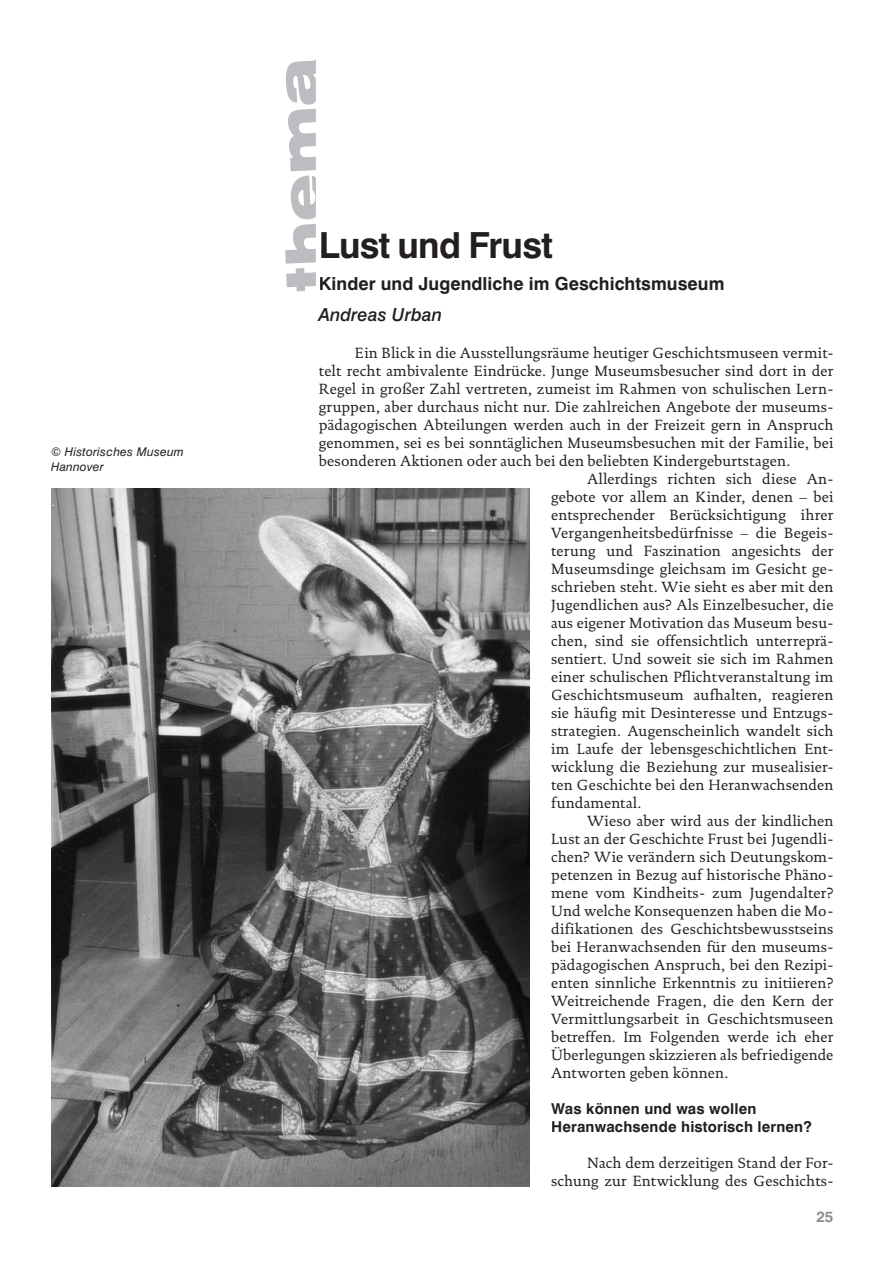
<style>
.page{position:relative;width:893px;height:1263px;background:#fff}
.page>*{position:absolute;margin:0;border:0;box-sizing:border-box;transform-origin:0 0}
.t1{font:900 expanded 54px "Swiss 721 BT";color:#bcbdc0}
.t2{font:700 36px "Swiss 721 BT";letter-spacing:-.02em;color:#231f20}
.t3{font:700 18px "Swiss 721 BT";color:#231f20}
.t4{font:italic 500 18px "Swiss 721 BT";color:#231f20}
.t5{font:15px/18px "DTL Documenta ST";letter-spacing:.01em;color:#231f20;text-align:right}
.t6{font:700 15px/18px "Swiss 721 BT";letter-spacing:.01em;color:#231f20}
.t7{font:700 15px "Swiss 721 BT";color:#8a8c8f}
.t8{font:italic 12px/15px "Swiss 721 BT";letter-spacing:.02em;color:#231f20}
</style>
<div class="page">
<img style="left:51px;top:489px;width:479px;height:697px">
<p class="t8" style="left:51px;top:444px;width:134px">© Historisches Museum<br>Hannover</p>
<h1 class="t1" style="left:275px;top:293px;width:235px;rotate:-93deg">thema</h1>
<h2 class="t2" style="left:319px;top:223px;width:235px">Lust und Frust</h2>
<p class="t3" style="left:319px;top:272px;width:407px">Kinder und Jugendliche im Geschichtsmuseum</p>
<p class="t4" style="left:319px;top:304px;width:125px">Andreas Urban</p>
<p class="t5" style="left:355px;top:344px;width:480px">Ein Blick in die Ausstellungsräume heutiger Geschichtsmuseen vermit-</p>
<p class="t5" style="left:319px;top:362px;width:516px">telt recht ambivalente Eindrücke. Junge Museumsbesucher sind dort in der</p>
<p class="t5" style="left:319px;top:380px;width:516px">Regel in großer Zahl vertreten, zumeist im Rahmen von schulischen Lern-</p>
<p class="t5" style="left:319px;top:398px;width:516px">gruppen, aber durchaus nicht nur. Die zahlreichen Angebote der museums-</p>
<p class="t5" style="left:319px;top:416px;width:516px">pädagogischen Abteilungen werden auch in der Freizeit gern in Anspruch</p>
<p class="t5" style="left:319px;top:434px;width:516px">genommen, sei es bei sonntäglichen Museumsbesuchen mit der Familie, bei</p>
<p class="t5" style="left:319px;top:452px;width:473px">besonderen Aktionen oder auch bei den beliebten Kindergeburtstagen.</p>
<p class="t5" style="left:587px;top:470px;width:248px">Allerdings richten sich diese An-</p>
<p class="t5" style="left:551px;top:488px;width:284px">gebote vor allem an Kinder, denen – bei</p>
<p class="t5" style="left:551px;top:506px;width:284px">entsprechender Berück sichtigung ihrer</p>
<p class="t5" style="left:551px;top:524px;width:284px">Vergangenheitsbedürfnisse – die Begeis-</p>
<p class="t5" style="left:551px;top:542px;width:284px">terung und Faszination angesichts der</p>
<p class="t5" style="left:551px;top:560px;width:284px">Museumsdinge gleichsam im Gesicht ge-</p>
<p class="t5" style="left:551px;top:578px;width:284px">schrieben steht. Wie sieht es aber mit den</p>
<p class="t5" style="left:551px;top:596px;width:284px">Jugendlichen aus? Als Einzelbesucher, die</p>
<p class="t5" style="left:551px;top:614px;width:284px">aus eigener Motivation das Museum besu-</p>
<p class="t5" style="left:551px;top:632px;width:284px">chen, sind sie offensichtlich unterreprä-</p>
<p class="t5" style="left:551px;top:650px;width:284px">sentiert. Und soweit sie sich im Rahmen</p>
<p class="t5" style="left:551px;top:668px;width:284px">einer schulischen Pflichtveranstaltung im</p>
<p class="t5" style="left:551px;top:686px;width:284px">Geschichtsmuseum aufhalten, reagieren</p>
<p class="t5" style="left:551px;top:704px;width:284px">sie häufig mit Desinteresse und Entzugs-</p>
<p class="t5" style="left:551px;top:722px;width:284px">strategien. Augenscheinlich wandelt sich</p>
<p class="t5" style="left:551px;top:740px;width:284px">im Laufe der lebensgeschichtlichen Ent-</p>
<p class="t5" style="left:551px;top:758px;width:284px">wicklung die Beziehung zur musealisier-</p>
<p class="t5" style="left:551px;top:776px;width:284px">ten Geschichte bei den Heranwachsenden</p>
<p class="t5" style="left:551px;top:794px;width:92px">fundamental.</p>
<p class="t5" style="left:587px;top:812px;width:248px">Wieso aber wird aus der kindlichen</p>
<p class="t5" style="left:551px;top:830px;width:284px">Lust an der Geschichte Frust bei Jugendli-</p>
<p class="t5" style="left:551px;top:848px;width:284px">chen? Wie verändern sich Deutungskom-</p>
<p class="t5" style="left:551px;top:866px;width:284px">petenzen in Bezug auf historische Phäno-</p>
<p class="t5" style="left:551px;top:884px;width:284px">mene vom Kindheits- zum Jugendalter?</p>
<p class="t5" style="left:551px;top:902px;width:284px">Und welche Konsequenzen haben die Mo-</p>
<p class="t5" style="left:551px;top:920px;width:284px">difikationen des Geschichtsbewusstseins</p>
<p class="t5" style="left:551px;top:938px;width:284px">bei Heranwachsenden für den museums-</p>
<p class="t5" style="left:551px;top:956px;width:284px">pädagogischen Anspruch, bei den Rezipi-</p>
<p class="t5" style="left:551px;top:974px;width:284px">enten sinnliche Erkenntnis zu initiieren?</p>
<p class="t5" style="left:551px;top:992px;width:284px">Weitreichende Fragen, die den Kern der</p>
<p class="t5" style="left:551px;top:1010px;width:284px">Vermittlungsarbeit in Geschichtsmuseen</p>
<p class="t5" style="left:551px;top:1028px;width:284px">betreffen. Im Folgenden werde ich eher</p>
<p class="t5" style="left:551px;top:1046px;width:284px">Überlegungen skizzieren als befriedigende</p>
<p class="t5" style="left:551px;top:1064px;width:179px">Antworten geben können.</p>
<p class="t6" style="left:551px;top:1100px;width:262px">Was können und was wollen<br>Heranwachsende historisch lernen?</p>
<p class="t5" style="left:551px;top:1154px;width:284px">Nach dem derzeitigen Stand der For&shy;schung zur Entwicklung des Geschichts-</p>
<p class="t7" style="left:816px;top:1208px;width:19px">25</p>
</div>
